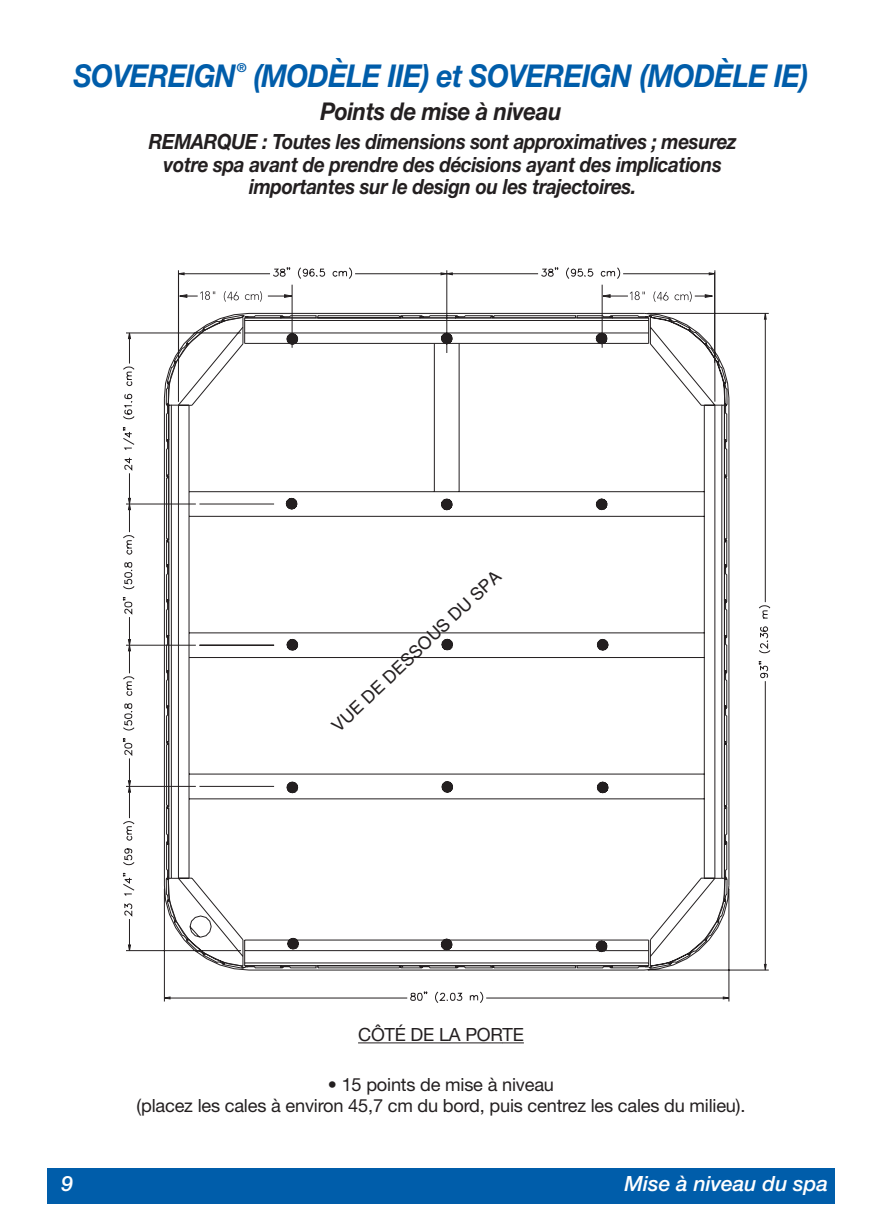
<style>
.page{position:relative;width:882px;height:1229px;background:#fff}
.page>*{position:absolute;margin:0;border:0;box-sizing:border-box;transform-origin:0 0}
.t1{font:italic 700 31.5px "Helvetica Neue";letter-spacing:-.02em;color:#005daa;scale:.9 1}
.t2{font:italic 700 24.5px "Helvetica Neue";letter-spacing:-.015em;color:#231f20;scale:.9 1}
.t3{font:italic 700 21px/22.8px "Helvetica Neue";letter-spacing:-.015em;color:#231f20;text-align:center;scale:.9 1}
.t4{font:italic 500 21px "Helvetica Neue";color:#fff}
.t5{font:18.2px/21px "Helvetica Neue";letter-spacing:-.01em;color:#231f20;text-align:center}
.t6{font:17.5px "Helvetica";color:#231f20}
.t7{font:italic 700 12.25px "Helvetica Neue";color:#005daa}
</style>
<div class="page">
<div style="left:47px;top:1167px;width:788px;height:36px;background:#005daa"></div>
<svg style="left:722px;top:996px;width:8px;height:3px"></svg>
<svg style="left:125px;top:332px;width:646px;height:643px"></svg>
<svg style="left:446px;top:267px;width:324px;height:140px"></svg>
<svg style="left:764px;top:308px;width:3px;height:12px"></svg>
<svg style="left:178px;top:271px;width:542px;height:93px"></svg>
<svg style="left:128px;top:284px;width:589px;height:124px"></svg>
<hr style="left:358px;top:1042px;width:145px;height:1px;background:#231f20">
<svg style="left:503px;top:1042px;width:21px;height:1px"></svg>
<h1 class="t1" style="left:74px;top:65px;width:182px">SOVEREIGN</h1>
<p class="t7" style="left:237px;top:64px;width:11px">®</p>
<h1 class="t1" style="left:254px;top:65px;width:618px">(MODÈLE IIE) et SOVEREIGN (MODÈLE IE)</h1>
<p class="t2" style="left:321px;top:102px;width:269px">Points de mise à niveau</p>
<p class="t3" style="left:149px;top:132px;width:655px">REMARQUE : Toutes les dimensions sont approximatives ; mesurez votre spa avant de prendre des décisions ayant des implications importantes sur le design ou les trajectoires.</p>
<p class="t6" style="left:331px;top:724px;width:227px;rotate:-44deg">VUE DE DESSOUS DU SPA</p>
<p class="t5" style="left:358px;top:1025px;width:167px">CÔTÉ DE LA PORTE</p>
<p class="t5" style="left:137px;top:1075px;width:610px">• 15 points de mise à niveau<br>(placez les cales à environ 45,7 cm du bord, puis centrez les cales du milieu).</p>
<p class="t4" style="left:62px;top:1176px;width:13px">9</p>
<p class="t4" style="left:624px;top:1176px;width:205px">Mise à niveau du spa</p>
</div>
